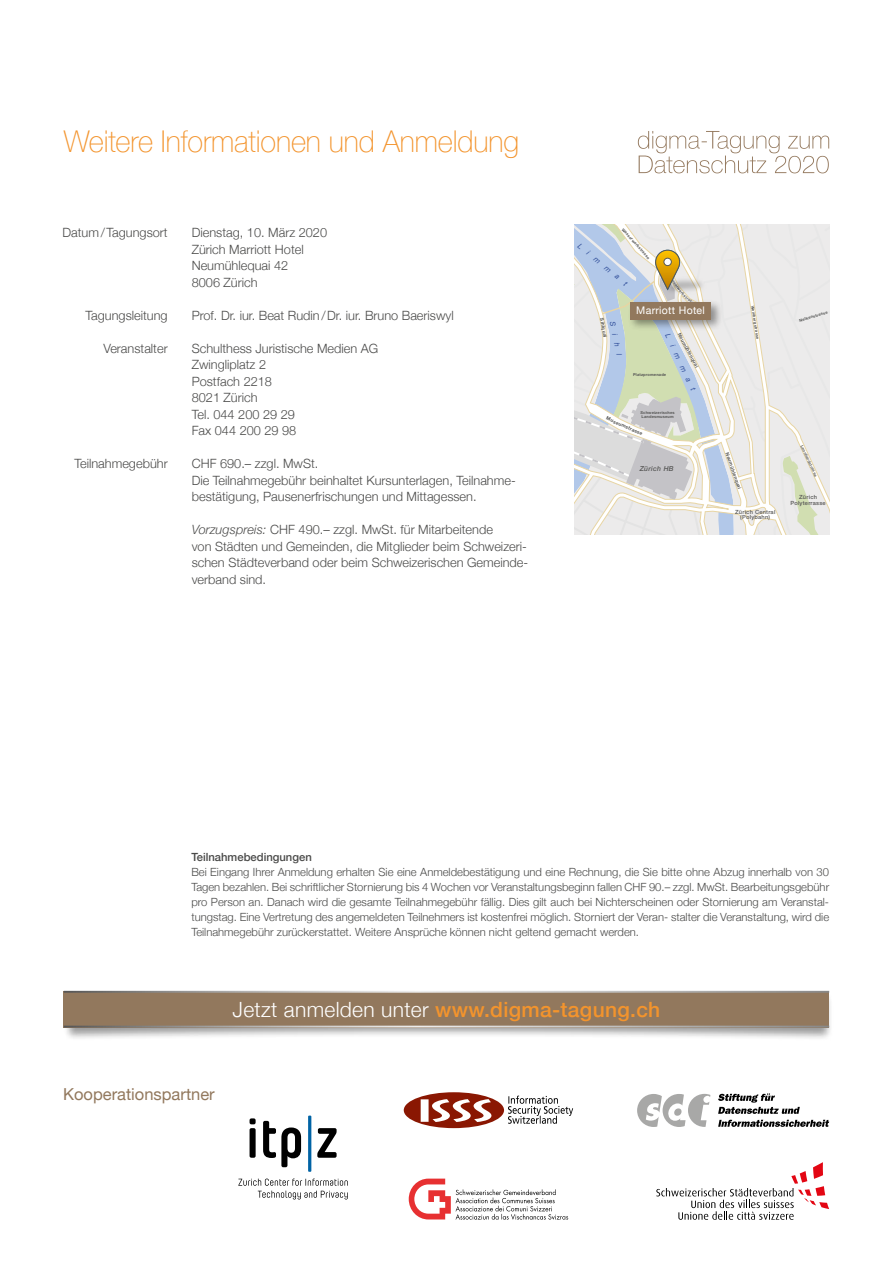
<style>
.page{position:relative;width:893px;height:1263px;background:#fff}
.page>*{position:absolute;margin:0;border:0;box-sizing:border-box;transform-origin:0 0}
.t1{font:100 30px "Helvetica Neue";letter-spacing:-.005em;color:#f3942d}
.t2{font:500 21px "Helvetica Neue";letter-spacing:.015em;color:#f3942d}
.t3{font:16.5px "Helvetica Neue";color:#92785d}
.t4{font:300 12.75px/16.5px "Helvetica Neue";color:#4a4a49}
.t5{font:300 11.25px/15px "Helvetica Neue";color:#4a4a49;text-align:justify}
.t6{font:500 11.25px "Helvetica Neue";color:#4a4a49}
.t7{font:10.5px "Helvetica Neue";letter-spacing:.03em;color:#fff}
.t8{font:italic 7.5px "Helvetica Neue";color:#304e9a}
.t9{font:italic 500 6.9px "Helvetica Neue";letter-spacing:.04em;color:#575756}
.t10{font:500 5.7px/5.7px "Helvetica Neue";letter-spacing:.04em;color:#575756;text-align:center}
.t11{font:700 4.8px "Helvetica Neue";color:#575756}
.t12{font:700 4.05px/4.2px "Helvetica Neue";letter-spacing:.04em;color:#575756}
.s1{font-style:italic}
.s2{font-weight:300;color:#fff}
</style>
<div class="page">
<div style="left:404px;top:1092px;width:100px;height:36px;background:#8a1702;border-radius:50%"></div>
<svg style="left:421px;top:1099px;width:70px;height:23px"></svg>
<svg style="left:508px;top:1095px;width:65px;height:29px"></svg>
<svg style="left:317px;top:1128px;width:20px;height:30px"></svg>
<hr style="left:308px;top:1115px;width:3px;height:57px;background:#0063a5">
<svg style="left:250px;top:1118px;width:51px;height:49px"></svg>
<svg style="left:238px;top:1178px;width:110px;height:21px"></svg>
<svg style="left:409px;top:1178px;width:159px;height:42px"></svg>
<svg style="left:656px;top:1162px;width:173px;height:58px"></svg>
<svg style="left:637px;top:1094px;width:73px;height:33px"></svg>
<svg style="left:718px;top:1093px;width:82px;height:21px"></svg>
<svg style="left:718px;top:1120px;width:111px;height:7px"></svg>
<div style="left:63px;top:991px;width:770px;height:50px;background:#000;opacity:.4"></div>
<div style="left:64px;top:991px;width:765px;height:36px;background:#92785d"></div>
<hr style="left:64px;top:991px;width:765px;height:2px;background:#fff">
<hr style="left:64px;top:1026px;width:765px;height:1px;background:#fff">
<svg style="left:638px;top:131px;width:191px;height:42px"></svg>
<svg style="left:574px;top:225px;width:255px;height:309px;background:#dfe0dd"></svg>
<h1 class="t1" style="left:64px;top:119px;width:457px">Weitere Informationen und Anmeldung</h1>
<p class="t4" style="left:63px;top:223px;width:107px">Datum/Tagungsort</p>
<p class="t4" style="left:192px;top:223px;width:137px">Dienstag, 10. März 2020<br>Zürich Marriott Hotel<br>Neumühlequai 42<br>8006 Zürich</p>
<p class="t4" style="left:86px;top:306px;width:84px">Tagungsleitung</p>
<p class="t4" style="left:192px;top:306px;width:264px">Prof. Dr. iur. Beat Rudin/Dr. iur. Bruno Baeriswyl</p>
<p class="t4" style="left:103px;top:339px;width:66px">Veranstalter</p>
<p class="t4" style="left:192px;top:339px;width:188px">Schulthess Juristische Medien AG<br>Zwingliplatz 2<br>Postfach 2218<br>8021 Zürich<br>Tel. 044 200 29 29<br>Fax 044 200 29 98</p>
<p class="t4" style="left:74px;top:454px;width:95px">Teilnahmegebühr</p>
<p class="t4" style="left:192px;top:454px;width:326px">CHF 690.– zzgl. MwSt.<br>Die Teilnahmegebühr beinhaltet Kursunterlagen, Teilnahme&shy;bestätigung, Pausenerfrischungen und Mittagessen.</p>
<p class="t4" style="left:192px;top:520px;width:338px"><span class="s1">Vorzugspreis:</span> CHF 490.– zzgl. MwSt. für Mitarbeitende<br>von Städten und Gemeinden, die Mitglieder beim Schweizeri&shy;schen Städteverband oder beim Schweizerischen Gemeinde&shy;verband sind.</p>
<p class="t12" style="left:624px;top:227px;width:41px;rotate:48deg">Wasserwerkstrasse</p>
<p class="t8" style="left:582px;top:240px;width:63px;rotate:40deg">Limmat</p>
<p class="t11" style="left:606px;top:317px;width:21px;rotate:80deg">Sihlquai</p>
<p class="t8" style="left:618px;top:320px;width:36px;rotate:78deg">Sihl</p>
<p class="t7" style="left:636px;top:303px;width:70px">Marriott Hotel</p>
<p class="t11" style="left:682px;top:331px;width:40px;rotate:62deg">Neumühlenquai</p>
<p class="t8" style="left:672px;top:332px;width:63px;rotate:65deg">Limmat</p>
<p class="t12" style="left:633px;top:372px;width:35px">Platzpromenade</p>
<p class="t12" style="left:640px;top:410px;width:36px">Schweizerisches<br>Landesmuseum</p>
<p class="t11" style="left:608px;top:414px;width:41px;rotate:24deg">Museumstrasse</p>
<p class="t9" style="left:640px;top:463px;width:35px">Zürich HB</p>
<p class="t12" style="left:755px;top:305px;width:36px;rotate:81deg">Weinbergstrasse</p>
<p class="t12" style="left:799px;top:319px;width:31px;rotate:-17deg">Nelkenstrasse</p>
<p class="t11" style="left:731px;top:451px;width:40px;rotate:71deg">Neumühlenquai</p>
<p class="t10" style="left:735px;top:508px;width:42px">Zürich Central (Polybahn)</p>
<p class="t12" style="left:804px;top:444px;width:36px;rotate:65deg">Leonhardstrasse</p>
<p class="t10" style="left:790px;top:494px;width:37px">Zürich<br>Polyterrasse</p>
<p class="t6" style="left:191px;top:848px;width:122px">Teilnahmebedingungen</p>
<p class="t5" style="left:191px;top:864px;width:639px">Bei Eingang Ihrer Anmeldung erhalten Sie eine Anmeldebestätigung und eine Rechnung, die Sie bitte ohne Abzug innerhalb von 30<br>Tagen bezahlen. Bei schriftlicher Stornierung bis 4 Wochen vor Veranstaltungsbeginn fallen CHF 90.– zzgl. MwSt. Bearbeitungsgebühr pro Person an. Danach wird die gesamte Teilnahmegebühr fällig. Dies gilt auch bei Nichterscheinen oder Stornierung am Veranstal&shy;tungstag. Eine Vertretung des angemeldeten Teilnehmers ist kostenfrei möglich. Storniert der Veran- stalter die Veranstaltung, wird die Teilnahmegebühr zurückerstattet. Weitere Ansprüche können nicht geltend gemacht werden.</p>
<h2 class="t2" style="left:233px;top:992px;width:429px"><span class="s2">Jetzt anmelden unter</span> www.digma-tagung.ch</h2>
<p class="t3" style="left:63px;top:1082px;width:153px">Kooperationspartner</p>
</div>
